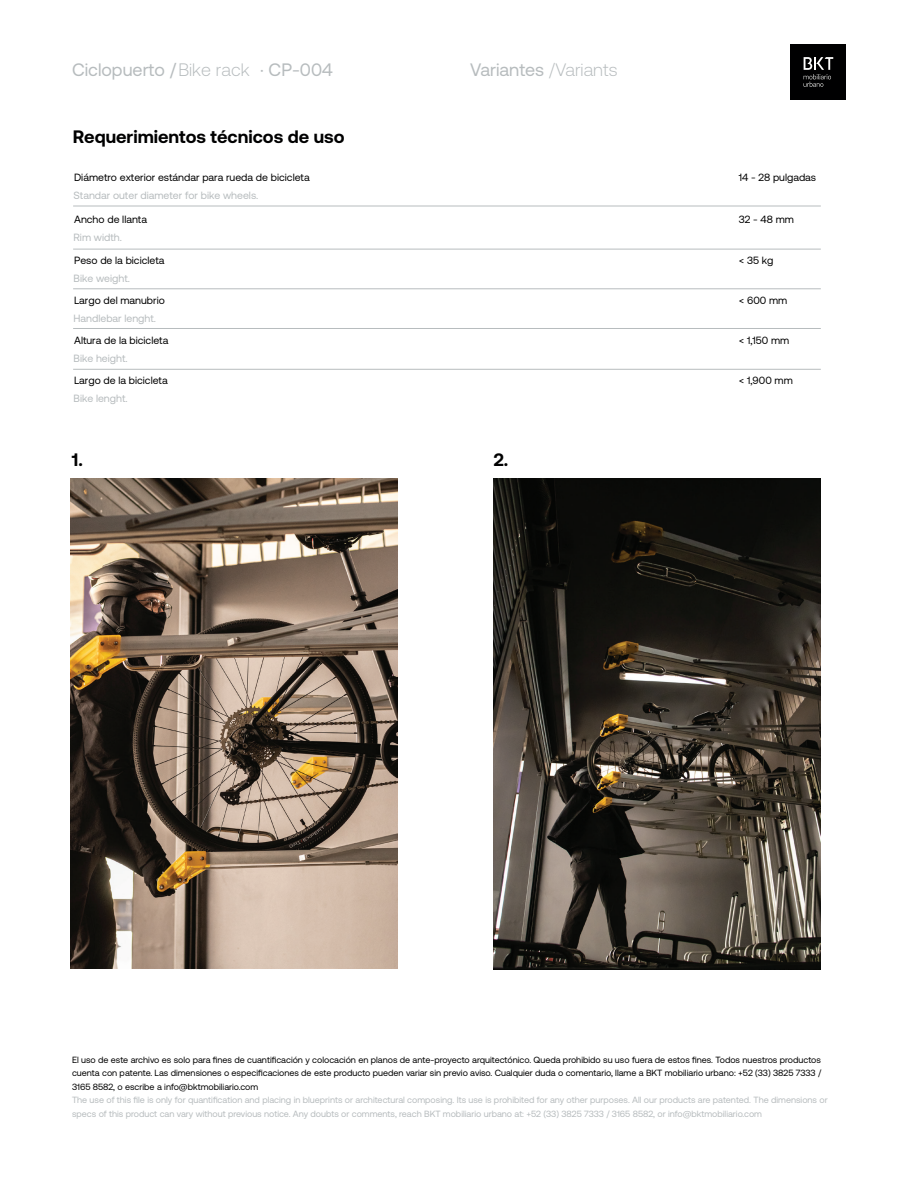
<style>
.page{position:relative;width:918px;height:1188px;background:#fff}
.page>*{position:absolute;margin:0;border:0;box-sizing:border-box;transform-origin:0 0}
.t1{font:18px "Aeonik";color:#b7bcbe}
.t2{font:700 18px "Aeonik";color:#000001}
.t3{font:10.5px "Aeonik";color:#000001}
.t4{font:10.5px "Aeonik";color:#b7bcbe}
.t5{font:9px/13.5px "Aeonik";color:#000001;text-align:justify}
.t6{font:9px/13.5px "Aeonik";color:#b7bcbe}
.s1{font-weight:300}
</style>
<div class="page">
<div style="left:791px;top:44px;width:55px;height:56px;background:#000001"></div>
<svg style="left:804px;top:57px;width:29px;height:30px"></svg>
<img style="left:71px;top:479px;width:326px;height:489px">
<img style="left:494px;top:479px;width:327px;height:491px">
<hr style="left:73px;top:206px;width:748px;height:1px;background:#b7bcbe">
<hr style="left:73px;top:249px;width:748px;height:1px;background:#b7bcbe">
<hr style="left:73px;top:288px;width:748px;height:1px;background:#b7bcbe">
<hr style="left:73px;top:328px;width:748px;height:1px;background:#b7bcbe">
<hr style="left:73px;top:369px;width:748px;height:1px;background:#b7bcbe">
<h1 class="t1" style="left:72px;top:60px;width:262px">Ciclopuerto /<span class="s1">Bike rack</span> · CP-004</h1>
<h1 class="t1" style="left:470px;top:60px;width:149px">Variantes <span class="s1">/Variants</span></h1>
<h1 class="t2" style="left:73px;top:126px;width:273px">Requerimientos técnicos de uso</h1>
<p class="t3" style="left:74px;top:171px;width:237px">Diámetro exterior estándar para rueda de bicicleta</p>
<p class="t3" style="left:739px;top:171px;width:79px">14 - 28 pulgadas</p>
<p class="t3" style="left:739px;top:213px;width:57px">32 - 48 mm</p>
<p class="t3" style="left:739px;top:255px;width:36px">&lt; 35 kg</p>
<p class="t3" style="left:739px;top:294px;width:50px">&lt; 600 mm</p>
<p class="t3" style="left:739px;top:335px;width:52px">&lt; 1,150 mm</p>
<p class="t3" style="left:739px;top:375px;width:55px">&lt; 1,900 mm</p>
<p class="t4" style="left:74px;top:189px;width:186px">Standar outer diameter for bike wheels.</p>
<p class="t3" style="left:74px;top:213px;width:74px">Ancho de llanta</p>
<p class="t4" style="left:74px;top:231px;width:50px">Rim width.</p>
<p class="t3" style="left:74px;top:255px;width:92px">Peso de la bicicleta</p>
<p class="t4" style="left:74px;top:273px;width:58px">Bike weight.</p>
<p class="t3" style="left:74px;top:294px;width:92px">Largo del manubrio</p>
<p class="t4" style="left:74px;top:312px;width:84px">Handlebar lenght.</p>
<p class="t3" style="left:74px;top:335px;width:96px">Altura de la bicicleta</p>
<p class="t4" style="left:74px;top:353px;width:56px">Bike height.</p>
<p class="t3" style="left:74px;top:375px;width:95px">Largo de la bicicleta</p>
<p class="t4" style="left:74px;top:393px;width:56px">Bike lenght.</p>
<h1 class="t2" style="left:72px;top:449px;width:13px">1.</h1>
<h1 class="t2" style="left:494px;top:449px;width:16px">2.</h1>
<p class="t5" style="left:72px;top:1053px;width:751px">El uso de este archivo es solo para fines de cuantificación y colocación en planos de ante-proyecto arquitectónico. Queda prohibido su uso fuera de estos fines. Todos nuestros productos cuenta con patente. Las dimensiones o especificaciones de este producto pueden variar sin previo aviso. Cualquier duda o comentario, llame a BKT mobiliario urbano: +52 (33) 3825 7333 / 3165 8582, o escribe a info@bktmobiliario.com</p>
<p class="t6" style="left:72px;top:1093px;width:757px">The use of this file is only for quantification and placing in blueprints or architectural composing. Its use is prohibited for any other purposes. All our products are patented. The dimensions or specs of this product can vary without previous notice. Any doubts or comments, reach BKT mobiliario urbano at: +52 (33) 3825 7333 / 3165 8582, or info@bktmobiliario.com</p>
</div>
